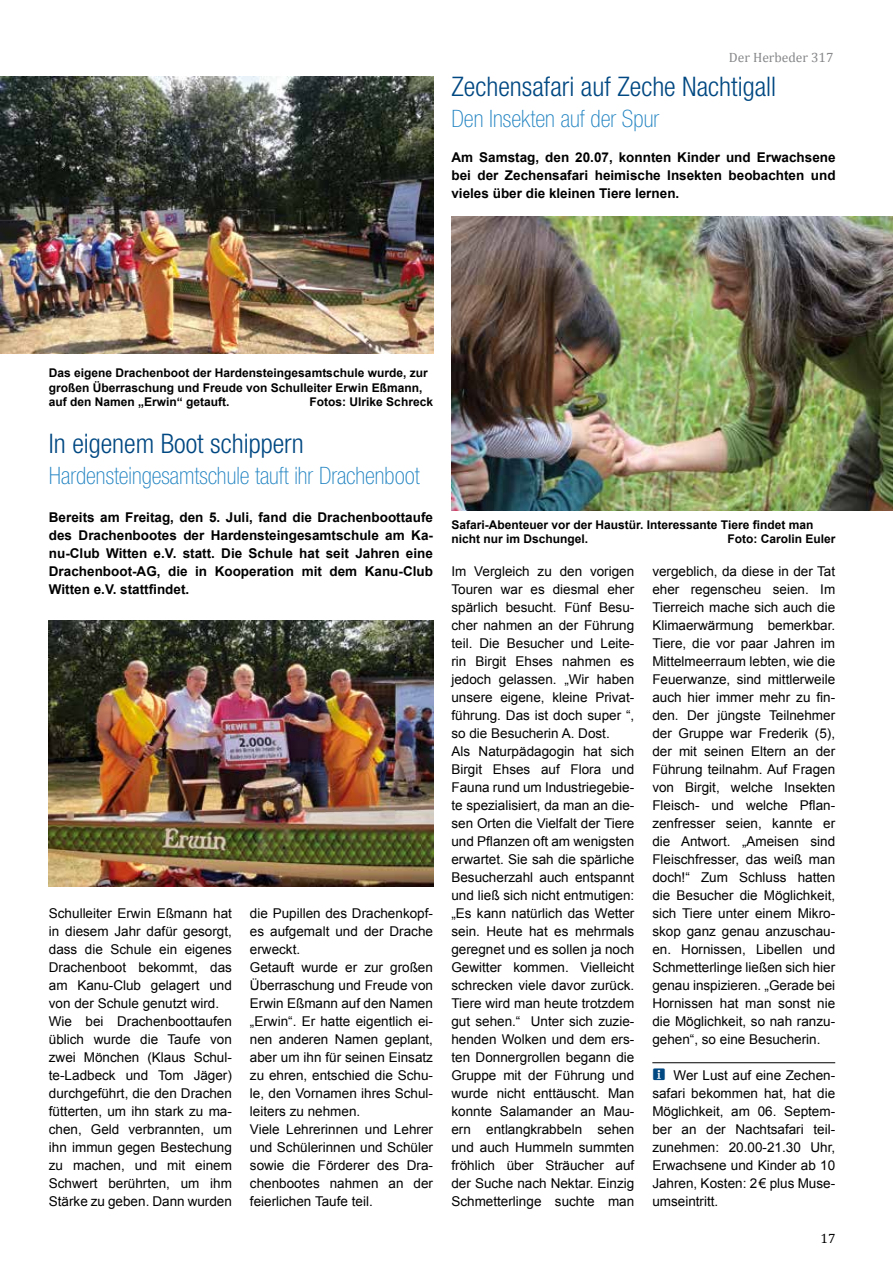
<style>
.page{position:relative;width:893px;height:1263px;background:#fff}
.page>*{position:absolute;margin:0;border:0;box-sizing:border-box;transform-origin:0 0}
.t1{font:300 condensed 27px "Helvetica Neue LT Std";color:#004882}
.t2{font:100 condensed 24px "Helvetica Neue LT Std";color:#1f82c1}
.t3{font:13.5px/18px "Arial";color:#000}
.t4{font:700 13.5px/18px "Arial";color:#000;text-align:justify}
.t5{font:13.5px "Cambria";color:#87888a}
.t6{font:13.5px "Cambria";color:#000}
.t7{font:700 12px/14.4px "Arial";color:#000}
</style>
<div class="page">
<hr style="left:652px;top:1062px;width:183px;height:1px;background:#000">
<img style="left:451px;top:217px;width:442px;height:293px">
<img style="left:49px;top:621px;width:384px;height:266px">
<img style="left:0;top:77px;width:433px;height:277px">
<p class="t5" style="left:729px;top:49px;width:106px">Der Herbeder 317</p>
<h1 class="t1" style="left:451px;top:71px;width:326px">Zechensafari auf Zeche Nachtigall</h1>
<h2 class="t2" style="left:451px;top:105px;width:209px">Den Insekten auf der Spur</h2>
<p class="t4" style="left:451px;top:149px;width:386px">Am Samstag, den 20.07, konnten Kinder und Erwachsene bei der Zechensafari heimische Insekten beobachten und vieles über die kleinen Tiere lernen.</p>
<p class="t7" style="left:49px;top:366px;width:380px">Das eigene Drachenboot der Hardensteingesamtschule wurde, zur großen Überraschung und Freude von Schulleiter Erwin Eßmann, auf den Namen „Erwin“ getauft.</p>
<p class="t7" style="left:310px;top:395px;width:125px">Fotos: Ulrike Schreck</p>
<h1 class="t1" style="left:49px;top:428px;width:256px">In eigenem Boot schippern</h1>
<h2 class="t2" style="left:49px;top:462px;width:372px">Hardensteingesamtschule tauft ihr Drachenboot</h2>
<p class="t4" style="left:49px;top:509px;width:386px">Bereits am Freitag, den 5. Juli, fand die Drachenboottaufe des Drachenbootes der Hardensteingesamtschule am Ka&shy;nu-Club Witten e.V. statt. Die Schule hat seit Jahren eine Drachenboot-AG, die in Kooperation mit dem Kanu-Club Witten e.V. stattfindet.</p>
<p class="t3" style="left:49px;top:904px;width:185px">Schulleiter Erwin Eßmann hat in diesem Jahr dafür gesorgt, dass die Schule ein eigenes<br>Drachenboot bekommt, das am Kanu-Club gelagert und von der Schule genutzt wird.<br>Wie bei Drachenboottaufen üblich wurde die Taufe von zwei Mönchen (Klaus Schul&shy;te-Ladbeck und Tom Jäger) durchgeführt, die den Drachen fütterten, um ihn stark zu ma&shy;chen, Geld verbrannten, um ihn immun gegen Bestechung zu machen, und mit einem<br>Schwert berührten, um ihm<br>Stärke zu geben. Dann wurden</p>
<p class="t3" style="left:250px;top:904px;width:185px">die Pupillen des Drachenkopf&shy;es aufgemalt und der Drache erweckt.<br>Getauft wurde er zur großen<br>Überraschung und Freude von<br>Erwin Eßmann auf den Namen „Erwin“. Er hatte eigentlich ei&shy;nen anderen Namen geplant, aber um ihn für seinen Einsatz zu ehren, entschied die Schu&shy;le, den Vornamen ihres Schul&shy;leiters zu nehmen.<br>Viele Lehrerinnen und Lehrer und Schülerinnen und Schüler sowie die Förderer des Dra&shy;chenbootes nahmen an der feierlichen Taufe teil.</p>
<p class="t7" style="left:451px;top:518px;width:363px">Safari-Abenteuer vor der Haustür. Interessante Tiere findet man nicht nur im Dschungel.</p>
<p class="t7" style="left:728px;top:532px;width:110px">Foto: Carolin Euler</p>
<p class="t3" style="left:451px;top:562px;width:184px">Im Vergleich zu den vorigen<br>Touren war es diesmal eher spärlich besucht. Fünf Besu&shy;cher nahmen an der Führung teil. Die Besucher und Leite&shy;rin Birgit Ehses nahmen es jedoch gelassen. „Wir haben unsere eigene, kleine Privat&shy;führung. Das ist doch super “, so die Besucherin A. Dost.<br>Als Naturpädagogin hat sich<br>Birgit Ehses auf Flora und<br>Fauna rund um Industriegebie&shy;te spezialisiert, da man an die&shy;sen Orten die Vielfalt der Tiere und Pflanzen oft am wenigsten erwartet. Sie sah die spärliche<br>Besucherzahl auch entspannt und ließ sich nicht entmutigen: „Es kann natürlich das Wetter sein. Heute hat es mehrmals geregnet und es sollen ja noch<br>Gewitter kommen. Vielleicht schrecken viele davor zurück.<br>Tiere wird man heute trotzdem gut sehen.“ Unter sich zuzie&shy;henden Wolken und dem ers&shy;ten Donnergrollen begann die<br>Gruppe mit der Führung und wurde nicht enttäuscht. Man konnte Salamander an Mau&shy;ern entlangkrabbeln sehen und auch Hummeln summten fröhlich über Sträucher auf der Suche nach Nektar. Einzig<br>Schmetterlinge suchte man</p>
<p class="t3" style="left:652px;top:562px;width:184px;text-align:justify">vergeblich, da diese in der Tat eher regenscheu seien. Im Tierreich mache sich auch die Klimaerwärmung bemerkbar.<br>Tiere, die vor paar Jahren im Mittelmeerraum lebten, wie die Feuerwanze, sind mittlerweile auch hier immer mehr zu fin&shy;den. Der jüngste Teilnehmer der Gruppe war Frederik (5), der mit seinen Eltern an der Führung teilnahm. Auf Fragen von Birgit, welche Insekten Fleisch- und welche Pflan&shy;zenfresser seien, kannte er die Antwort. „Ameisen sind Fleischfresser, das weiß man doch!“ Zum Schluss hatten die Besucher die Möglichkeit, sich Tiere unter einem Mikro&shy;skop ganz genau anzuschau&shy;en. Hornissen, Libellen und Schmetterlinge ließen sich hier genau inspizieren. „Gerade bei Hornissen hat man sonst nie die Möglichkeit, so nah ranzu&shy;gehen“, so eine Besucherin.</p>
<p class="t3" style="left:652px;top:1066px;width:184px;text-align:justify;text-indent:21px">Wer Lust auf eine Zechen&shy;safari bekommen hat, hat die Möglichkeit, am 06. Septem&shy;ber an der Nachtsafari teil&shy;zunehmen: 20.00-21.30 Uhr, Erwachsene und Kinder ab 10<br>Jahren, Kosten: 2€ plus Muse&shy;umseintritt.</p>
<p class="t6" style="left:821px;top:1230px;width:16px">17</p>
</div>
